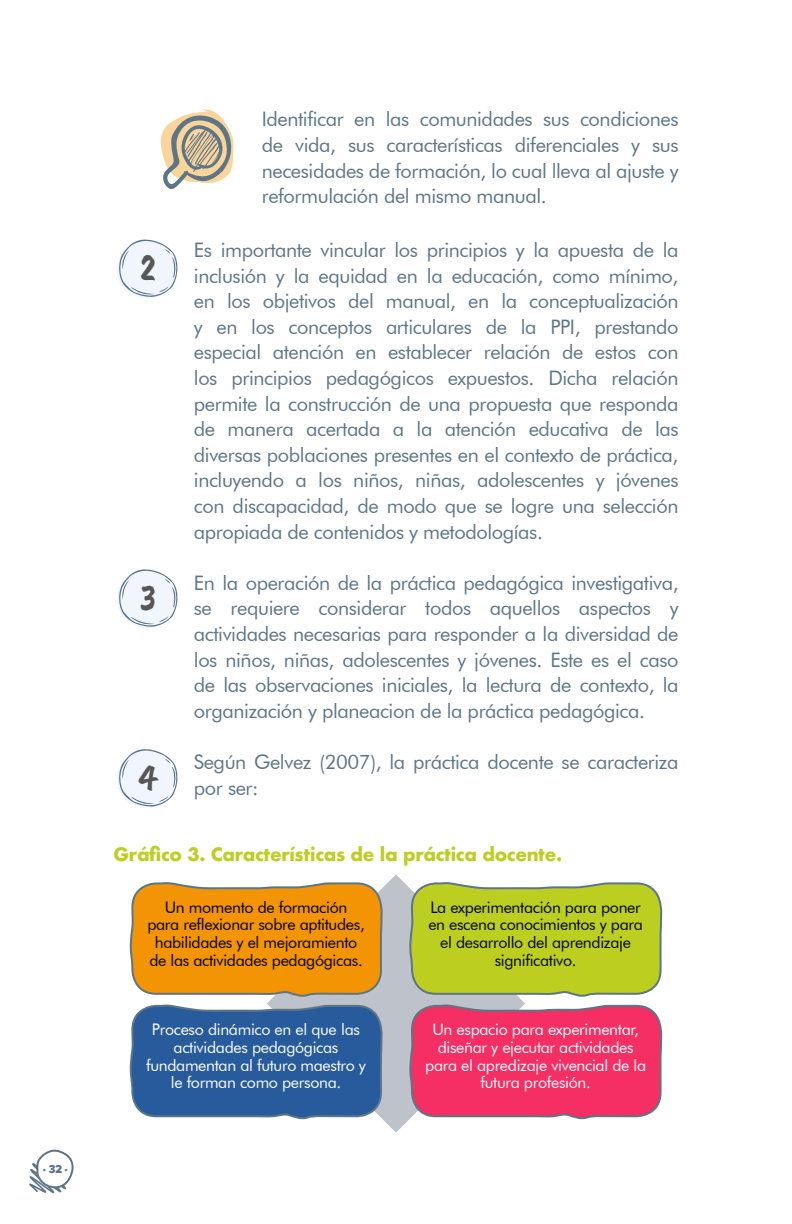
<style>
.page{position:relative;width:792px;height:1224px;background:#fff}
.page>*{position:absolute;margin:0;border:0;box-sizing:border-box;transform-origin:0 0}
.t1{font:38px "Caveat Brush";color:#575756}
.t2{font:20px/25.6px "Futura BT";letter-spacing:-.02em;color:#5d7687;text-align:justify}
.t3{font:700 18px "Futura";letter-spacing:-.02em;color:#bccf21}
.t4{font:16px/17.6px "Futura BT";letter-spacing:-.02em;color:#000;text-align:center}
.t5{font:16px/17.6px "Futura BT";letter-spacing:-.02em;color:#fff;text-align:center}
.t6{font:900 12px "Proxima Nova A Cond";color:#5d7687}
</style>
<div class="page">
<svg style="left:29px;top:1149px;width:45px;height:44px"></svg>
<svg style="left:117px;top:239px;width:61px;height:59px"></svg>
<svg style="left:117px;top:569px;width:61px;height:59px"></svg>
<svg style="left:117px;top:749px;width:61px;height:59px"></svg>
<svg style="left:160px;top:109px;width:74px;height:81px"></svg>
<svg style="left:267px;top:874px;width:258px;height:259px;fill:#bdc2cb"></svg>
<svg style="left:129px;top:881px;width:254px;height:116px;background:#eb9a1c"></svg>
<svg style="left:129px;top:1004px;width:254px;height:116px;background:#3968a0"></svg>
<svg style="left:409px;top:881px;width:254px;height:116px;background:#bbcd36"></svg>
<svg style="left:409px;top:1004px;width:254px;height:116px;background:#ed406f"></svg>
<p class="t6" style="left:43px;top:1162px;width:26px">· 32 ·</p>
<p class="t1" style="left:140px;top:246px;width:17px">2</p>
<p class="t2" style="left:262px;top:106px;width:418px">Identificar en las comunidades sus condiciones de vida, sus características diferenciales y sus necesidades de formación, lo cual lleva al ajuste y reformulación del mismo manual.</p>
<p class="t2" style="left:194px;top:237px;width:486px">Es importante vincular los principios y la apuesta de la inclusión y la equidad en la educación, como mínimo, en los objetivos del manual, en la conceptualización y en los conceptos articulares de la PPI, prestando especial atención en establecer relación de estos con los principios pedagógicos expuestos. Dicha relación permite la construcción de una propuesta que responda de manera acertada a la atención educativa de las diversas poblaciones presentes en el contexto de práctica, incluyendo a los niños, niñas, adolescentes y jóvenes con discapacidad, de modo que se logre una selección apropiada de contenidos y metodologías.</p>
<p class="t1" style="left:140px;top:576px;width:18px">3</p>
<p class="t2" style="left:194px;top:570px;width:486px">En la operación de la práctica pedagógica investigativa, se requiere considerar todos aquellos aspectos y actividades necesarias para responder a la diversidad de los niños, niñas, adolescentes y jóvenes. Este es el caso de las observaciones iniciales, la lectura de contexto, la organización y planeacion de la práctica pedagógica.</p>
<p class="t1" style="left:139px;top:756px;width:19px">4</p>
<p class="t2" style="left:194px;top:749px;width:486px">Según Gelvez (2007), la práctica docente se caracteriza por ser:</p>
<p class="t3" style="left:113px;top:842px;width:450px">Gráfico 3. Características de la práctica docente.</p>
<p class="t4" style="left:147px;top:898px;width:219px">Un momento de formación para reflexionar sobre aptitudes, habilidades y el mejoramiento de las actividades pedagógicas.</p>
<p class="t4" style="left:428px;top:898px;width:216px">La experimentación para poner en escena conocimientos y para el desarrollo del aprendizaje significativo.</p>
<p class="t5" style="left:146px;top:1021px;width:221px">Proceso dinámico en el que las actividades pedagógicas fundamentan al futuro maestro y le forman como persona.</p>
<p class="t5" style="left:425px;top:1021px;width:222px">Un espacio para experimentar, diseñar y ejecutar actividades para el apredizaje vivencial de la futura profesión.</p>
</div>
